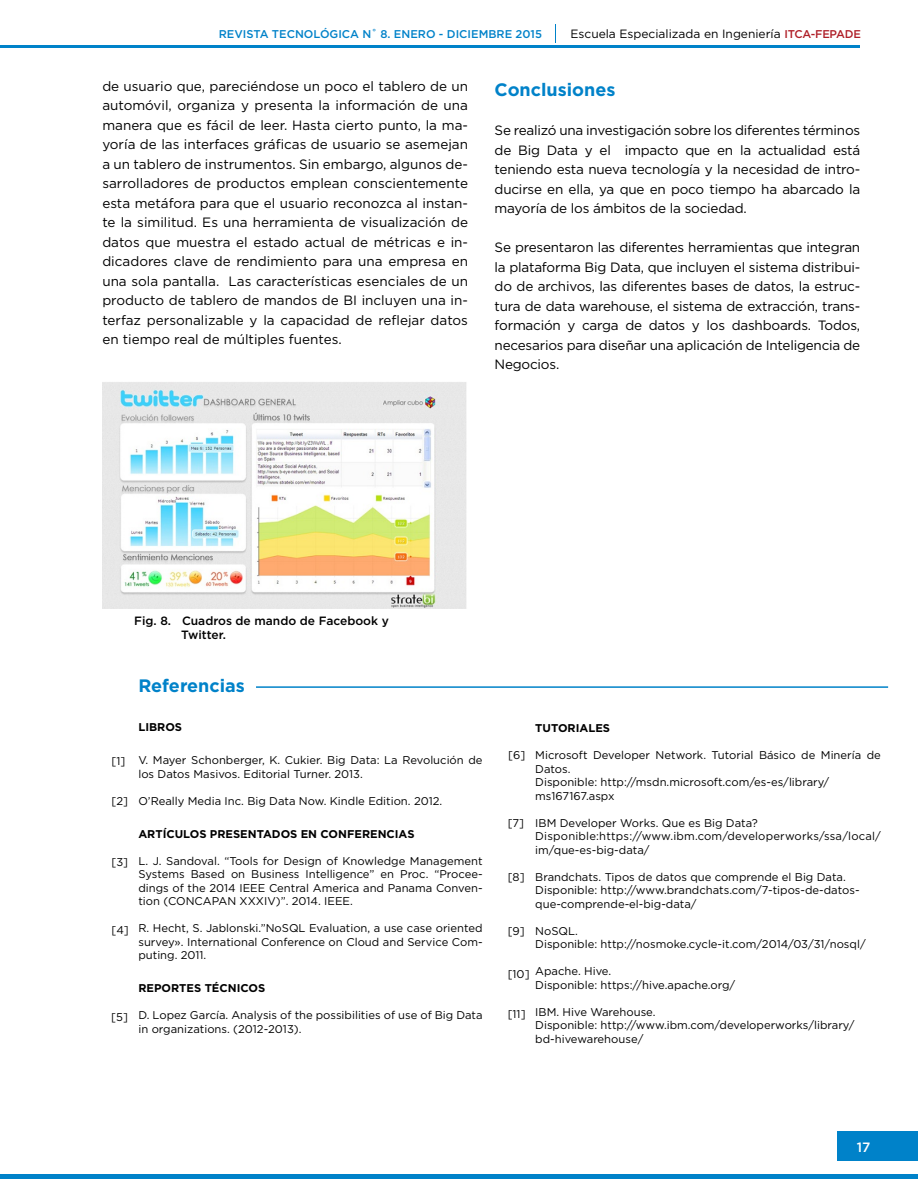
<style>
.page{position:relative;width:918px;height:1188px;background:#fff}
.page>*{position:absolute;margin:0;border:0;box-sizing:border-box;transform-origin:0 0}
.t1{font:700 18px "Gotham";color:#0082c9}
.t2{font:13.5px/19.5px "Gotham";letter-spacing:-.015em;color:#000;text-align:justify}
.t3{font:500 13.5px "Gotham";color:#fff}
.t4{font:12px "Gotham";color:#000}
.t5{font:500 12px/13.5px "Gotham";color:#000}
.t6{font:11.25px/13.5px "Gotham";color:#000}
.t7{font:700 11.25px "Gotham";color:#010000}
.t8{font:500 11.25px "Gotham";color:#0082c9}
.s1{font-weight:500;font-size:11.25px;color:#af1f28}
</style>
<div class="page">
<div style="left:837px;top:1131px;width:81px;height:30px;background:#0082c9"></div>
<hr style="left:0;top:45px;width:860px;height:2px;background:#0082c9">
<hr style="left:0;top:1174px;width:918px;height:4px;background:#0082c9">
<svg style="left:555px;top:24px;width:1px;height:18px"></svg>
<hr style="left:256px;top:686px;width:632px;height:2px;background:#0082c9">
<img style="left:102px;top:382px;width:365px;height:226px">
<p class="t8" style="left:219px;top:26px;width:325px">REVISTA TECNOLÓGICA N˚ 8. ENERO - DICIEMBRE 2015</p>
<p class="t4" style="left:570px;top:26px;width:292px">Escuela Especializada en Ingeniería <span class="s1">ITCA-FEPADE</span></p>
<p class="t2" style="left:102px;top:76px;width:367px">de usuario que, pareciéndose un poco el tablero de un automóvil, organiza y presenta la información de una manera que es fácil de leer. Hasta cierto punto, la ma&shy;yoría de las interfaces gráficas de usuario se asemejan a un tablero de instrumentos. Sin embargo, algunos de&shy;sarrolladores de productos emplean conscientemente esta metáfora para que el usuario reconozca al instan&shy;te la similitud. Es una herramienta de visualización de datos que muestra el estado actual de métricas e in&shy;dicadores clave de rendimiento para una empresa en una sola pantalla. Las características esenciales de un producto de tablero de mandos de BI incluyen una in&shy;terfaz personalizable y la capacidad de reflejar datos en tiempo real de múltiples fuentes.</p>
<h1 class="t1" style="left:495px;top:78px;width:122px">Conclusiones</h1>
<p class="t2" style="left:495px;top:121px;width:367px">Se realizó una investigación sobre los diferentes términos de Big Data y el impacto que en la actualidad está teniendo esta nueva tecnología y la necesidad de intro&shy;ducirse en ella, ya que en poco tiempo ha abarcado la mayoría de los ámbitos de la sociedad.</p>
<p class="t2" style="left:495px;top:238px;width:367px">Se presentaron las diferentes herramientas que integran la plataforma Big Data, que incluyen el sistema distribui&shy;do de archivos, las diferentes bases de datos, la estruc&shy;tura de data warehouse, el sistema de extracción, trans&shy;formación y carga de datos y los dashboards. Todos, necesarios para diseñar una aplicación de Inteligencia de Negocios.</p>
<p class="t5" style="left:181px;top:614px;width:209px;text-indent:-47px">Fig. 8. Cuadros de mando de Facebook y<br>Twitter.</p>
<p class="t6" style="left:111px;top:755px;width:15px">[1]</p>
<p class="t6" style="left:111px;top:794px;width:18px">[2]</p>
<p class="t6" style="left:111px;top:855px;width:18px">[3]</p>
<p class="t6" style="left:111px;top:923px;width:19px">[4]</p>
<p class="t6" style="left:111px;top:1010px;width:18px">[5]</p>
<h1 class="t1" style="left:138px;top:674px;width:108px">Referencias</h1>
<p class="t7" style="left:138px;top:720px;width:45px">LIBROS</p>
<p class="t6" style="left:138px;top:754px;width:346px">V. Mayer Schonberger, K. Cukier. Big Data: La Revolución de los Datos Masivos. Editorial Turner. 2013.</p>
<p class="t6" style="left:138px;top:794px;width:305px">O’Really Media Inc. Big Data Now. Kindle Edition. 2012.</p>
<p class="t7" style="left:138px;top:827px;width:278px">ARTÍCULOS PRESENTADOS EN CONFERENCIAS</p>
<p class="t6" style="left:138px;top:854px;width:346px;text-align:justify">L. J. Sandoval. “Tools for Design of Knowledge Management Systems Based on Business Intelligence” en Proc. “Procee&shy;dings of the 2014 IEEE Central America and Panama Conven&shy;tion (CONCAPAN XXXIV)”. 2014. IEEE.</p>
<p class="t6" style="left:138px;top:922px;width:346px;text-align:justify">R. Hecht, S. Jablonski.”NoSQL Evaluation, a use case oriented survey». International Conference on Cloud and Service Com&shy;puting. 2011.</p>
<p class="t7" style="left:138px;top:981px;width:128px">REPORTES TÉCNICOS</p>
<p class="t6" style="left:138px;top:1009px;width:346px">D. Lopez García. Analysis of the possibilities of use of Big Data in organizations. (2012-2013).</p>
<p class="t7" style="left:535px;top:721px;width:76px">TUTORIALES</p>
<p class="t6" style="left:535px;top:748px;width:347px">Microsoft Developer Network. Tutorial Básico de Minería de Datos.<br>Disponible: http://msdn.microsoft.com/es-es/library/ ms167167.aspx</p>
<p class="t6" style="left:535px;top:816px;width:347px">IBM Developer Works. Que es Big Data?<br>Disponible:https://www.ibm.com/developerworks/ssa/local/ im/que-es-big-data/</p>
<p class="t6" style="left:535px;top:870px;width:326px">Brandchats. Tipos de datos que comprende el Big Data.<br>Disponible: http://www.brandchats.com/7-tipos-de-datos&shy;que-comprende-el-big-data/</p>
<p class="t6" style="left:535px;top:924px;width:332px">NoSQL.<br>Disponible: http://nosmoke.cycle-it.com/2014/03/31/nosql/</p>
<p class="t6" style="left:535px;top:964px;width:201px">Apache. Hive.<br>Disponible: https://hive.apache.org/</p>
<p class="t6" style="left:535px;top:1005px;width:321px">IBM. Hive Warehouse.<br>Disponible: http://www.ibm.com/developerworks/library/ bd-hivewarehouse/</p>
<p class="t6" style="left:508px;top:748px;width:19px">[6]</p>
<p class="t6" style="left:508px;top:816px;width:18px">[7]</p>
<p class="t6" style="left:508px;top:870px;width:18px">[8]</p>
<p class="t6" style="left:508px;top:924px;width:19px">[9]</p>
<p class="t6" style="left:508px;top:967px;width:23px">[10]</p>
<p class="t6" style="left:508px;top:1007px;width:19px">[11]</p>
<p class="t3" style="left:857px;top:1139px;width:15px">17</p>
</div>
